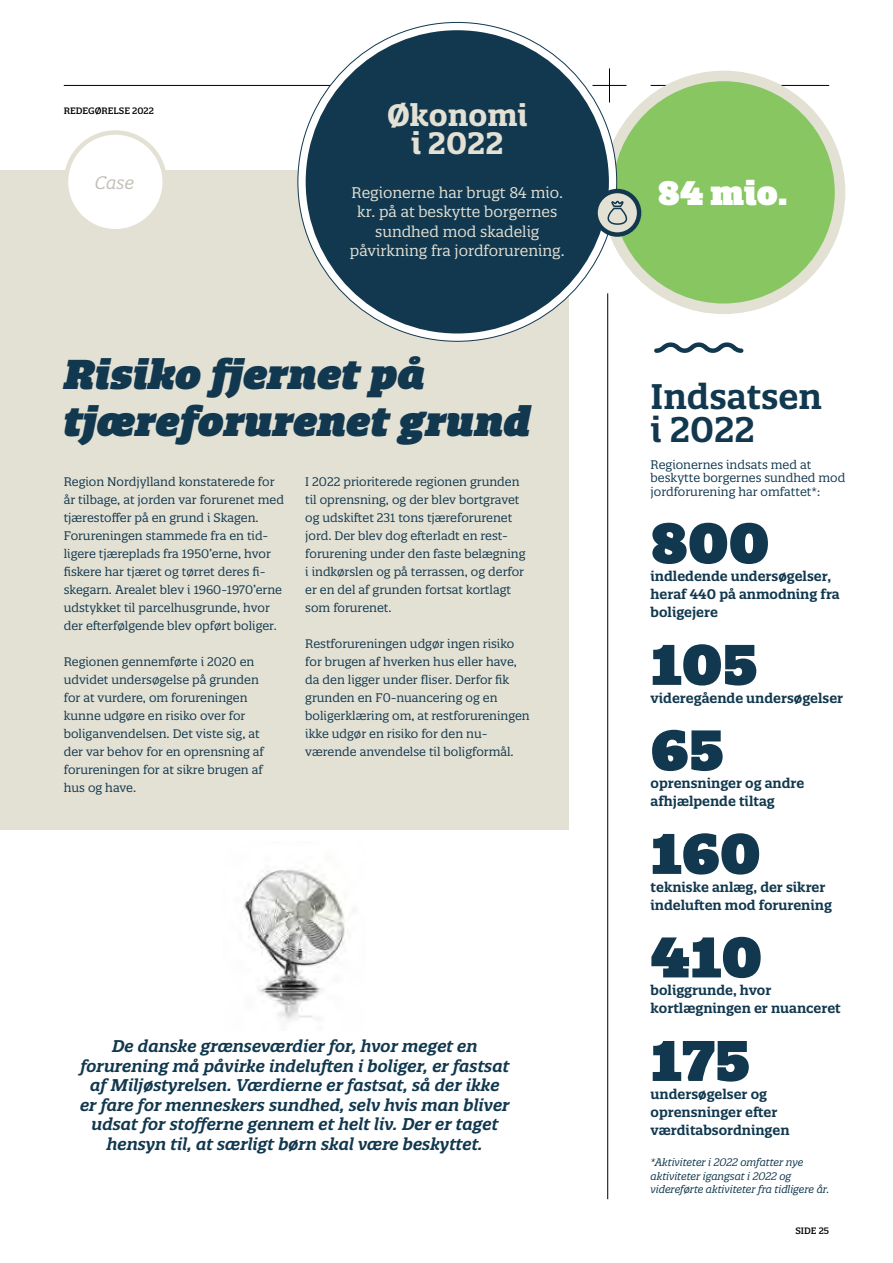
<style>
.page{position:relative;width:893px;height:1263px;background:#fff}
.page>*{position:absolute;margin:0;border:0;box-sizing:border-box;transform-origin:0 0}
.t1{font:900 55.5px "Quatro Slab";color:#11384e}
.t2{font:italic 900 40.5px/46.5px "Quatro Slab";color:#11384e}
.t3{font:600 34.5px/33px "Quatro Slab";color:#11384e}
.t4{font:900 33px "Quatro Slab";color:#fff}
.t5{font:700 30px/28.5px "Quatro Slab";color:#e3e0d4;text-align:center}
.t6{font:italic 17.55px "Quatro Slab";color:#c2c0b7}
.t7{font:italic 600 16.5px/19.5px "Quatro Slab";color:#11384e;text-align:center}
.t8{font:15px/19.5px "Quatro Slab";color:#e3e0d4;text-align:center}
.t9{font:600 13.5px/18px "Quatro Slab";color:#11384e}
.t10{font:12px/18px "Quatro Slab";color:#11384e}
.t11{font:italic 10.5px/13.5px "Quatro Slab";letter-spacing:-.01em;color:#11384e}
.t12{font:9px "Quatro Slab Medium 6";color:#000}
.t13{font:500 9px "Quatro Slab";color:#000}
</style>
<div class="page">
<img style="left:243px;top:869px;width:102px;height:152px">
<div style="left:0;top:170px;width:568px;height:660px;background:#e3e0d4"></div>
<svg style="left:65px;top:130px;width:101px;height:99px"></svg>
<hr style="left:607px;top:293px;width:1px;height:906px;background:#000">
<svg style="left:654px;top:342px;width:89px;height:11px"></svg>
<hr style="left:64px;top:85px;width:504px;height:1px;background:#000">
<hr style="left:592px;top:85px;width:34px;height:1px;background:#000">
<hr style="left:609px;top:68px;width:1px;height:34px;background:#000">
<svg style="left:602px;top:71px;width:243px;height:243px;fill:#87c661"></svg>
<svg style="left:298px;top:22px;width:319px;height:319px"></svg>
<div style="left:306px;top:30px;width:303px;height:303px;background:#11384e;border-radius:50%"></div>
<svg style="left:597px;top:189px;width:44px;height:48px"></svg>
<p class="t12" style="left:64px;top:105px;width:92px">REDEGØRELSE 2022</p>
<p class="t5" style="left:387px;top:100px;width:142px">Økonomi i 2022</p>
<p class="t8" style="left:350px;top:183px;width:216px">Regionerne har brugt 84 mio. kr. på at beskytte borgernes sundhed mod skadelig påvirkning fra jordforurening.</p>
<p class="t4" style="left:658px;top:172px;width:131px">84 mio.</p>
<p class="t6" style="left:95px;top:171px;width:41px">Case</p>
<h2 class="t2" style="left:64px;top:351px;width:469px">Risiko fjernet på tjæreforurenet grund</h2>
<p class="t10" style="left:64px;top:473px;width:222px">Region Nordjylland konstaterede for år tilbage, at jorden var forurenet med tjærestoffer på en grund i Skagen.<br>Forureningen stammede fra en tid&shy;ligere tjæreplads fra 1950’erne, hvor fiskere har tjæret og tørret deres fi&shy;skegarn. Arealet blev i 1960-1970’erne udstykket til parcelhusgrunde, hvor der efterfølgende blev opført boliger.</p>
<p class="t10" style="left:64px;top:653px;width:202px">Regionen gennemførte i 2020 en udvidet undersøgelse på grunden for at vurdere, om forureningen kunne udgøre en risiko over for boliganvendelsen. Det viste sig, at der var behov for en oprensning af forureningen for at sikre brugen af hus og have.</p>
<p class="t10" style="left:305px;top:473px;width:222px">I 2022 prioriterede regionen grunden til oprensning, og der blev bortgravet og udskiftet 231 tons tjæreforurenet jord. Der blev dog efterladt en rest&shy;forurening under den faste belægning i indkørslen og på terrassen, og derfor er en del af grunden fortsat kortlagt som forurenet.</p>
<p class="t10" style="left:305px;top:635px;width:226px">Restforureningen udgør ingen risiko for brugen af hverken hus eller have, da den ligger under fliser. Derfor fik grunden en F0-nuancering og en boligerklæring om, at restforureningen ikke udgør en risiko for den nu&shy;værende anvendelse til boligformål.</p>
<p class="t7" style="left:80px;top:1036px;width:431px">De danske grænseværdier for, hvor meget en forurening må påvirke indeluften i boliger, er fastsat af Miljøstyrelsen. Værdierne er fastsat, så der ikke er fare for menneskers sundhed, selv hvis man bliver udsat for stofferne gennem et helt liv. Der er taget hensyn til, at særligt børn skal være beskyttet.</p>
<p class="t3" style="left:651px;top:380px;width:173px">Indsatsen i 2022</p>
<p class="t10" style="left:651px;top:458px;width:196px;line-height:13.5px">Regionernes indsats med at beskytte borgernes sundhed mod jordforurening har omfattet*:</p>
<p class="t1" style="left:651px;top:508px;width:120px">800</p>
<p class="t9" style="left:651px;top:567px;width:191px">indledende undersøgelser, heraf 440 på anmodning fra boligejere</p>
<p class="t1" style="left:651px;top:630px;width:109px">105</p>
<p class="t9" style="left:651px;top:689px;width:194px">videregående undersøgelser</p>
<p class="t1" style="left:651px;top:715px;width:75px">65</p>
<p class="t9" style="left:651px;top:774px;width:155px">oprensninger og andre afhjælpende tiltag</p>
<p class="t1" style="left:651px;top:819px;width:112px">160</p>
<p class="t9" style="left:651px;top:878px;width:183px">tekniske anlæg, der sikrer indeluften mod forurening</p>
<p class="t1" style="left:651px;top:922px;width:113px">410</p>
<p class="t9" style="left:651px;top:981px;width:192px">boliggrunde, hvor kortlægningen er nuanceret</p>
<p class="t1" style="left:651px;top:1026px;width:101px">175</p>
<p class="t9" style="left:651px;top:1085px;width:140px">undersøgelser og oprensninger efter værditabsordningen</p>
<p class="t11" style="left:651px;top:1156px;width:180px">*Aktiviteter i 2022 omfatter nye aktiviteter igangsat i 2022 og videreførte aktiviteter fra tidligere år.</p>
<p class="t13" style="left:795px;top:1225px;width:35px">SIDE 25</p>
</div>
